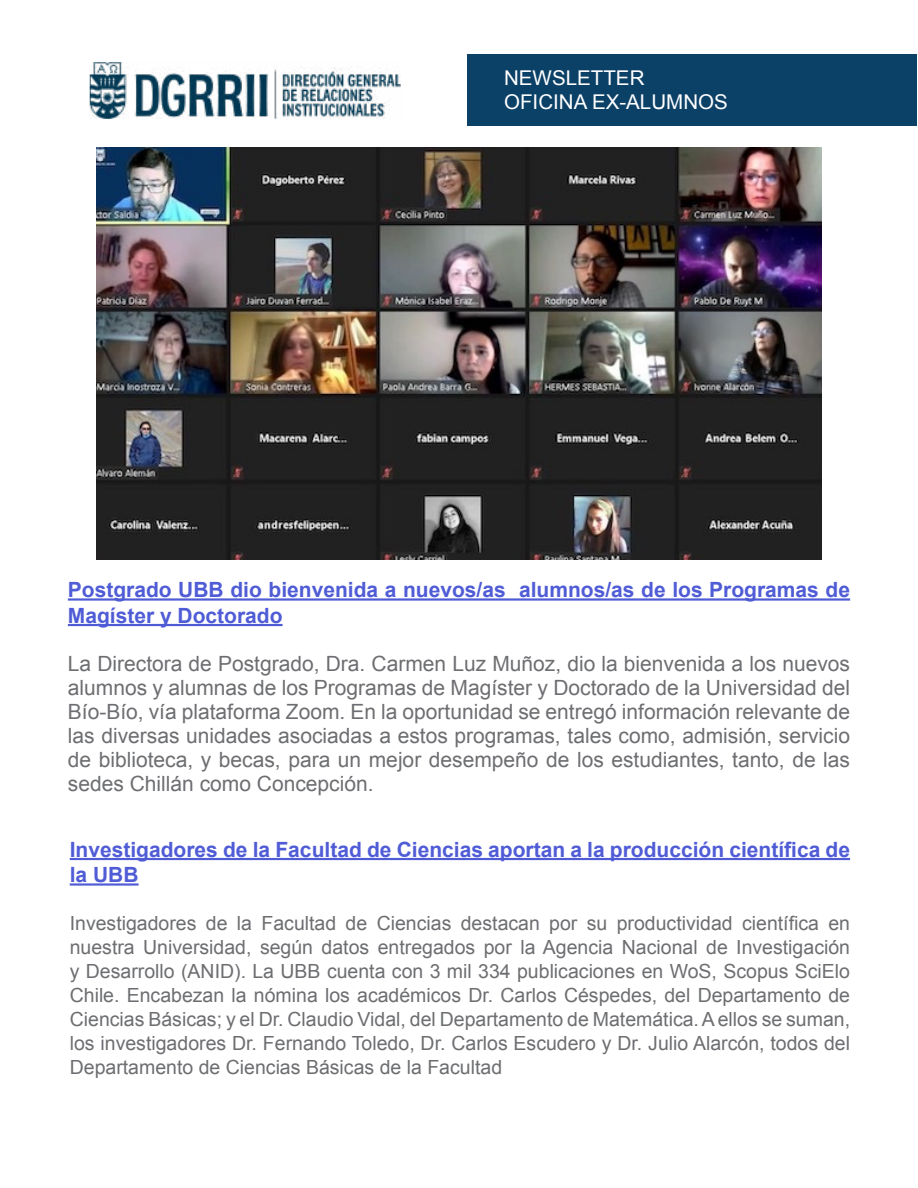
<style>
.page{position:relative;width:918px;height:1188px;background:#fff}
.page>*{position:absolute;margin:0;border:0;box-sizing:border-box;transform-origin:0 0}
.t1{font:21px/24px "Arial";color:#6d6e71;text-align:justify}
.t2{font:700 21px/25.5px "Arial";color:#4f5cd6}
.t3{font:20.4px/24.5px "Arial";color:#fff}
.t4{font:19.5px/24px "Arial";color:#6d6e71;text-align:justify}
</style>
<div class="page">
<div style="left:467px;top:54px;width:450px;height:72px;background:#0b4067"></div>
<hr style="left:68px;top:598px;width:782px;height:3px;background:#4f5cd6">
<hr style="left:68px;top:624px;width:215px;height:2px;background:#4f5cd6">
<hr style="left:70px;top:858px;width:780px;height:2px;background:#4f5cd6">
<hr style="left:70px;top:883px;width:69px;height:3px;background:#4f5cd6">
<img style="left:89px;top:62px;width:312px;height:57px">
<img style="left:96px;top:147px;width:726px;height:413px">
<p class="t3" style="left:504px;top:65px;width:225px">NEWSLETTER<br>OFICINA EX-ALUMNOS</p>
<p class="t2" style="left:68px;top:578px;width:784px">Postgrado UBB dio bienvenida a nuevos/as alumnos/as de los Programas de<br>Magíster y Doctorado</p>
<p class="t1" style="left:68px;top:652px;width:784px">La Directora de Postgrado, Dra. Carmen Luz Muñoz, dio la bienvenida a los nuevos alumnos y alumnas de los Programas de Magíster y Doctorado de la Universidad del Bío-Bío, vía plataforma Zoom. En la oportunidad se entregó información relevante de las diversas unidades asociadas a estos programas, tales como, admisión, servicio de biblioteca, y becas, para un mejor desempeño de los estudiantes, tanto, de las sedes Chillán como Concepción.</p>
<p class="t2" style="left:70px;top:837px;width:782px">Investigadores de la Facultad de Ciencias aportan a la producción científica de la UBB</p>
<p class="t4" style="left:70px;top:912px;width:782px">Investigadores de la Facultad de Ciencias destacan por su productividad científica en nuestra Universidad, según datos entregados por la Agencia Nacional de Investigación y Desarrollo (ANID). La UBB cuenta con 3 mil 334 publicaciones en WoS, Scopus SciElo Chile. Encabezan la nómina los académicos Dr. Carlos Céspedes, del Departamento de Ciencias Básicas; y el Dr. Claudio Vidal, del Departamento de Matemática. A ellos se suman, los investigadores Dr. Fernando Toledo, Dr. Carlos Escudero y Dr. Julio Alarcón, todos del Departamento de Ciencias Básicas de la Facultad</p>
</div>
